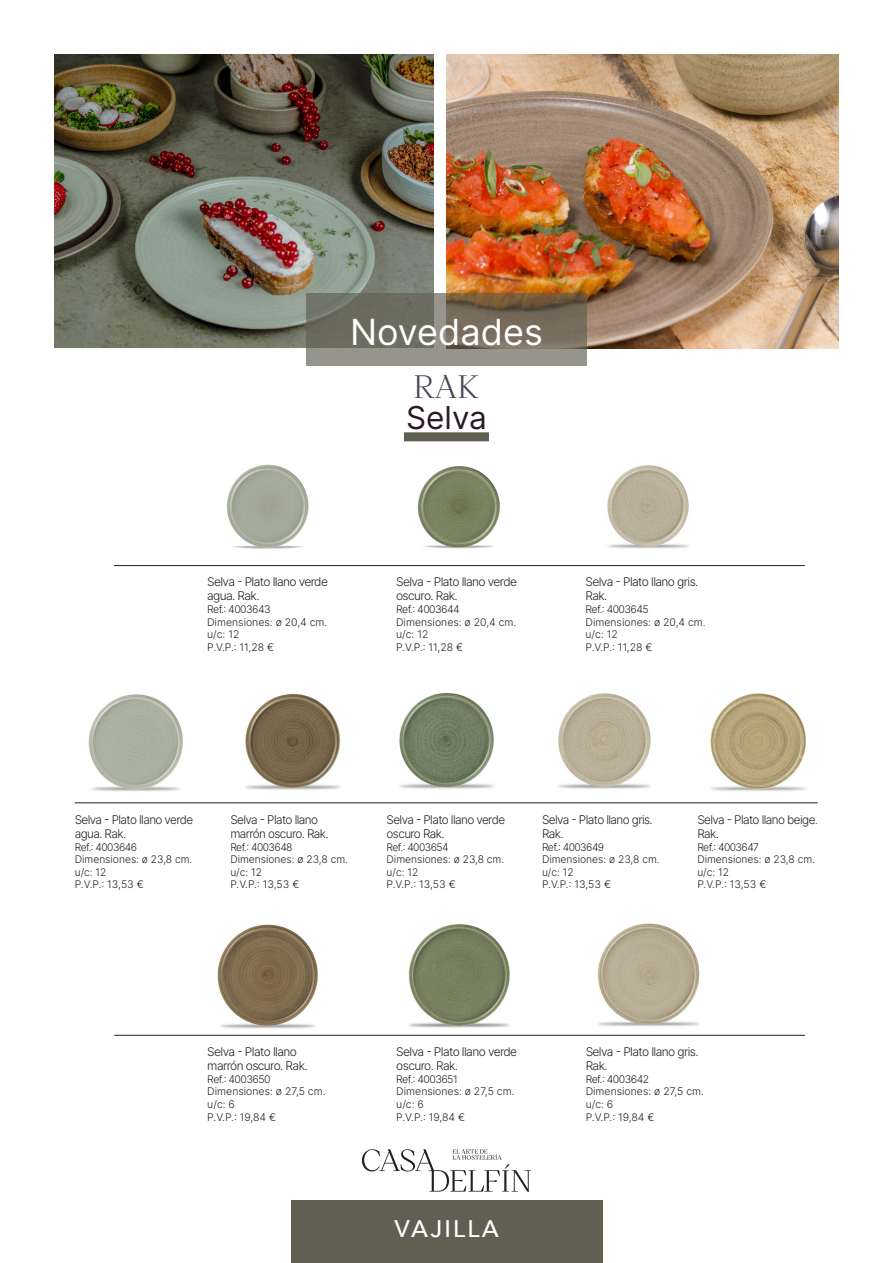
<style>
.page{position:relative;width:893px;height:1263px;background:#fff}
.page>*{position:absolute;margin:0;border:0;box-sizing:border-box;transform-origin:0 0}
.t1{font:36px "Inter";color:#fff}
.t2{font:31.5px "Inter";color:#2a1826}
.t3{font:31.5px "Victor Serif 40";color:#474757}
.t4{font:500 24px "Avenir Next";letter-spacing:.09em;color:#fff}
.t5{font:12px/14.4px "Inter";letter-spacing:-.05em;color:#231f20}
.t6{font:10.5px/12.6px "Inter";color:#231f20}
.t7{font:10.5px "Inter";letter-spacing:-.05em;color:#231f20}
</style>
<div class="page">
<img style="left:446px;top:54px;width:393px;height:294px">
<img style="left:54px;top:54px;width:380px;height:293px">
<svg style="left:362px;top:1149px;width:169px;height:42px"></svg>
<div style="left:291px;top:1200px;width:311px;height:62px;background:#615f51"></div>
<svg style="left:306px;top:293px;width:281px;height:72px;background:#7a7466"></svg>
<div style="left:404px;top:432px;width:85px;height:9px;background:#615f51"></div>
<img style="left:607px;top:465px;width:82px;height:84px">
<img style="left:417px;top:466px;width:83px;height:83px">
<hr style="left:114px;top:565px;width:691px;height:1px;background:#231f20">
<img style="left:227px;top:464px;width:82px;height:85px">
<hr style="left:75px;top:802px;width:743px;height:1px;background:#231f20">
<img style="left:88px;top:694px;width:95px;height:97px">
<img style="left:710px;top:693px;width:96px;height:98px">
<img style="left:245px;top:693px;width:96px;height:97px">
<img style="left:558px;top:693px;width:93px;height:96px">
<img style="left:399px;top:692px;width:95px;height:97px">
<img style="left:597px;top:923px;width:103px;height:104px">
<img style="left:408px;top:924px;width:102px;height:104px">
<hr style="left:114px;top:1035px;width:691px;height:1px;background:#231f20">
<img style="left:217px;top:924px;width:101px;height:105px">
<p class="t1" style="left:350px;top:306px;width:194px">Novedades</p>
<p class="t3" style="left:413px;top:365px;width:68px">RAK</p>
<p class="t2" style="left:406px;top:394px;width:82px">Selva</p>
<p class="t5" style="left:207px;top:574px;width:122px">Selva - Plato llano verde agua. Rak.</p>
<p class="t7" style="left:207px;top:602px;width:65px">Ref.: 4003643</p>
<p class="t6" style="left:207px;top:615px;width:122px">Dimensiones: ø 20,4 cm.</p>
<p class="t6" style="left:207px;top:628px;width:34px">u/c: 12</p>
<p class="t6" style="left:207px;top:640px;width:69px">P.V.P.: 11,28 €</p>
<p class="t5" style="left:396px;top:574px;width:122px">Selva - Plato llano verde oscuro. Rak.</p>
<p class="t7" style="left:396px;top:602px;width:65px">Ref.: 4003644</p>
<p class="t6" style="left:396px;top:615px;width:122px">Dimensiones: ø 20,4 cm. u/c: 12</p>
<p class="t6" style="left:396px;top:640px;width:69px">P.V.P.: 11,28 €</p>
<p class="t5" style="left:585px;top:574px;width:114px">Selva - Plato llano gris.<br>Rak.</p>
<p class="t7" style="left:585px;top:602px;width:65px">Ref.: 4003645</p>
<p class="t6" style="left:585px;top:615px;width:122px">Dimensiones: ø 20,4 cm.</p>
<p class="t6" style="left:585px;top:628px;width:34px">u/c: 12</p>
<p class="t6" style="left:585px;top:640px;width:69px">P.V.P.: 11,28 €</p>
<p class="t5" style="left:75px;top:812px;width:120px">Selva - Plato llano verde agua. Rak.</p>
<p class="t7" style="left:75px;top:839px;width:64px">Ref.: 4003646</p>
<p class="t6" style="left:75px;top:853px;width:119px">Dimensiones: ø 23,8 cm.</p>
<p class="t6" style="left:75px;top:865px;width:33px">u/c: 12</p>
<p class="t6" style="left:75px;top:878px;width:71px">P.V.P.: 13,53 €</p>
<p class="t5" style="left:230px;top:812px;width:100px">Selva - Plato llano marrón oscuro. Rak.</p>
<p class="t7" style="left:230px;top:839px;width:64px">Ref.: 4003648</p>
<p class="t6" style="left:230px;top:853px;width:119px">Dimensiones: ø 23,8 cm.</p>
<p class="t6" style="left:230px;top:865px;width:33px">u/c: 12</p>
<p class="t6" style="left:230px;top:878px;width:71px">P.V.P.: 13,53 €</p>
<p class="t5" style="left:387px;top:812px;width:120px">Selva - Plato llano verde oscuro Rak.</p>
<p class="t7" style="left:387px;top:839px;width:64px">Ref.: 4003654</p>
<p class="t6" style="left:387px;top:853px;width:119px">Dimensiones: ø 23,8 cm.</p>
<p class="t6" style="left:387px;top:865px;width:33px">u/c: 12</p>
<p class="t6" style="left:387px;top:878px;width:71px">P.V.P.: 13,53 €</p>
<p class="t5" style="left:542px;top:812px;width:112px">Selva - Plato llano gris.<br>Rak.</p>
<p class="t7" style="left:542px;top:839px;width:64px">Ref.: 4003649</p>
<p class="t6" style="left:542px;top:853px;width:119px">Dimensiones: ø 23,8 cm. u/c: 12</p>
<p class="t6" style="left:542px;top:878px;width:71px">P.V.P.: 13,53 €</p>
<p class="t5" style="left:697px;top:812px;width:122px">Selva - Plato llano beige.<br>Rak.</p>
<p class="t7" style="left:697px;top:839px;width:63px">Ref.: 4003647</p>
<p class="t6" style="left:697px;top:853px;width:119px">Dimensiones: ø 23,8 cm. u/c: 12</p>
<p class="t6" style="left:697px;top:878px;width:71px">P.V.P.: 13,53 €</p>
<p class="t5" style="left:207px;top:1044px;width:102px">Selva - Plato llano marrón oscuro. Rak.</p>
<p class="t7" style="left:207px;top:1071px;width:65px">Ref.: 4003650</p>
<p class="t6" style="left:207px;top:1085px;width:120px">Dimensiones: ø 27,5 cm.</p>
<p class="t6" style="left:207px;top:1097px;width:29px">u/c: 6</p>
<p class="t6" style="left:207px;top:1110px;width:70px">P.V.P.: 19,84 €</p>
<p class="t5" style="left:396px;top:1044px;width:122px">Selva - Plato llano verde oscuro. Rak.</p>
<p class="t7" style="left:396px;top:1071px;width:63px">Ref.: 4003651</p>
<p class="t6" style="left:396px;top:1085px;width:120px">Dimensiones: ø 27,5 cm. u/c: 6</p>
<p class="t6" style="left:396px;top:1110px;width:70px">P.V.P.: 19,84 €</p>
<p class="t4" style="left:394px;top:1208px;width:106px">VAJILLA</p>
<p class="t5" style="left:586px;top:1044px;width:114px">Selva - Plato llano gris.<br>Rak.</p>
<p class="t7" style="left:586px;top:1071px;width:65px">Ref.: 4003642</p>
<p class="t6" style="left:586px;top:1085px;width:120px">Dimensiones: ø 27,5 cm.</p>
<p class="t6" style="left:586px;top:1097px;width:29px">u/c: 6</p>
<p class="t6" style="left:586px;top:1110px;width:70px">P.V.P.: 19,84 €</p>
</div>
